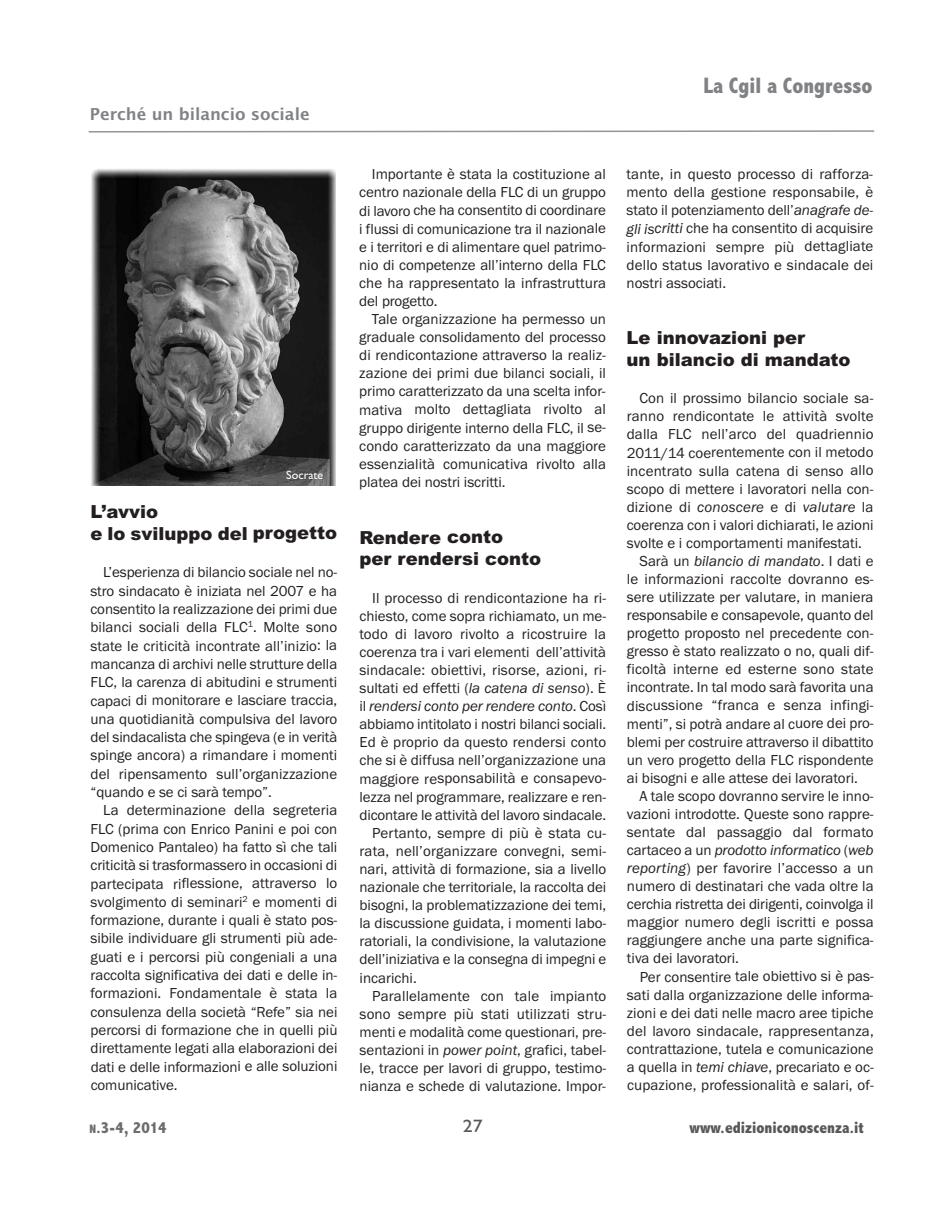
<style>
.page{position:relative;width:949px;height:1212px;background:#fff}
.page>*{position:absolute;margin:0;border:0;box-sizing:border-box;transform-origin:0 0}
.t1{font:800 condensed 22.5px "Abadi";color:#808285}
.t2{font:900 18px/21.9px "Arial";color:#231f20}
.t3{font:18px "Gill Sans";color:#57585a;scale:1.1 1}
.t4{font:800 condensed 16.5px "Abadi";color:#57585a}
.t5{font:600 16.5px "Lucida Sans";color:#808285}
.t6{font:800 condensed 16.5px "Abadi";color:#6c6d70}
.t7{font:15px/18.3px "Franklin Gothic";color:#231f20;text-align:justify}
.t8{font:italic 15px "Franklin Gothic";letter-spacing:-.01em;color:#231f20}
.t9{font:italic 15px "Franklin Gothic";letter-spacing:.01em;color:#231f20}
.t10{font:12px "Gill Sans";color:#fff}
.s1{font-style:italic}
.s2{font-style:normal}
.s3{font-size:12.3px}
</style>
<div class="page">
<svg style="left:88px;top:130px;width:787px;height:3px"></svg>
<img style="left:91px;top:169px;width:244px;height:316px">
<p class="t5" style="left:90px;top:105px;width:221px">Perché un bilancio sociale</p>
<p class="t10" style="left:286px;top:468px;width:38px">Socrate</p>
<p class="t2" style="left:90px;top:500px;width:248px">L’avvio<br>e lo sviluppo del progetto</p>
<p class="t7" style="left:90px;top:563px;width:248px;text-indent:13px">L’esperienza di bilancio sociale nel no&shy;stro sindacato è iniziata nel 2007 e ha consentito la realizzazione dei primi due bilanci sociali della FLC<sup>1</sup>. Molte sono state le criticità incontrate all’inizio: la mancanza di archivi nelle strutture della FLC, la carenza di abitudini e strumenti capaci di monitorare e lasciare traccia, una quotidianità compulsiva del lavoro del sindacalista che spingeva (e in verità spinge ancora) a rimandare i momenti del ripensamento sull’organizzazione “quando e se ci sarà tempo”.</p>
<p class="t7" style="left:90px;top:801px;width:248px;text-indent:13px">La determinazione della segreteria FLC (prima con enrico Panini e poi con domenico Pantaleo) ha fatto sì che tali criticità si trasformassero in occasioni di partecipata riflessione, attraverso lo svolgimento di seminari<sup>2</sup> e momenti di formazione, durante i quali è stato pos&shy;sibile individuare gli strumenti più ade&shy;guati e i percorsi più congeniali a una raccolta significativa dei dati e delle in&shy;formazioni. Fondamentale è stata la consulenza della società “refe” sia nei percorsi di formazione che in quelli più direttamente legati alla elaborazioni dei dati e delle informazioni e alle soluzioni comunicative.</p>
<h1 class="t1" style="left:703px;top:72px;width:170px">La Cgil a Congresso</h1>
<p class="t7" style="left:359px;top:165px;width:248px;text-indent:13px">importante è stata la costituzione al centro nazionale della FLC di un gruppo di lavoro che ha consentito di coordinare i flussi di comunicazione tra il nazionale e i territori e di alimentare quel patrimo&shy;nio di competenze all’interno della FLC che ha rappresentato la infrastruttura del progetto.</p>
<p class="t7" style="left:359px;top:310px;width:248px;text-indent:13px">tale organizzazione ha permesso un graduale consolidamento del processo di rendicontazione attraverso la realiz&shy;zazione dei primi due bilanci sociali, il primo caratterizzato da una scelta infor&shy;mativa molto dettagliata rivolto al gruppo dirigente interno della FLC, il se&shy;condo caratterizzato da una maggiore essenzialità comunicativa rivolto alla platea dei nostri iscritti.</p>
<p class="t2" style="left:359px;top:526px;width:183px">Rendere conto<br>per rendersi conto</p>
<p class="t7" style="left:372px;top:588px;width:235px">il processo di rendicontazione ha ri-</p>
<p class="t7" style="left:359px;top:606px;width:248px">chiesto, come sopra richiamato, un me-</p>
<p class="t7" style="left:359px;top:624px;width:248px">todo di lavoro rivolto a ricostruire la</p>
<p class="t7" style="left:359px;top:642px;width:248px">coerenza tra i vari elementi dell’attività</p>
<p class="t7" style="left:359px;top:661px;width:248px">sindacale: obiettivi, risorse, azioni, ri-</p>
<p class="t7" style="left:359px;top:679px;width:248px">sultati ed effetti (<span class="s1">la catena di senso</span>). È</p>
<p class="t8" style="left:359px;top:697px;width:248px"><span class="s2">il</span> rendersi conto per rendere conto<span class="s2">. Così</span></p>
<p class="t7" style="left:359px;top:715px;width:248px">abbiamo intitolato i nostri bilanci sociali.</p>
<p class="t7" style="left:359px;top:733px;width:248px">ed è proprio da questo rendersi conto</p>
<p class="t7" style="left:359px;top:751px;width:248px">che si è diffusa nell’organizzazione una</p>
<p class="t7" style="left:359px;top:769px;width:248px">maggiore responsabilità e consapevo-</p>
<p class="t7" style="left:359px;top:787px;width:248px">lezza nel programmare, realizzare e ren-</p>
<p class="t7" style="left:359px;top:805px;width:248px">dicontare le attività del lavoro sindacale.</p>
<p class="t7" style="left:372px;top:823px;width:235px">Pertanto, sempre di più è stata cu-</p>
<p class="t7" style="left:359px;top:841px;width:248px">rata, nell’organizzare convegni, semi-</p>
<p class="t7" style="left:359px;top:859px;width:248px">nari, attività di formazione, sia a livello</p>
<p class="t7" style="left:359px;top:878px;width:248px">nazionale che territoriale, la raccolta dei</p>
<p class="t7" style="left:359px;top:896px;width:248px">bisogni, la problematizzazione dei temi,</p>
<p class="t7" style="left:359px;top:914px;width:248px">la discussione guidata, i momenti labo-</p>
<p class="t7" style="left:359px;top:932px;width:248px">ratoriali, la condivisione, la valutazione</p>
<p class="t7" style="left:359px;top:950px;width:248px">dell’iniziativa e la consegna di impegni e</p>
<p class="t7" style="left:359px;top:968px;width:59px">incarichi.</p>
<p class="t7" style="left:372px;top:986px;width:235px">Parallelamente con tale impianto</p>
<p class="t7" style="left:359px;top:1004px;width:248px">sono sempre più stati utilizzati stru-</p>
<p class="t7" style="left:359px;top:1022px;width:248px">menti e modalità come questionari, pre-</p>
<p class="t7" style="left:359px;top:1040px;width:248px">sentazioni in <span class="s1">power point</span>, grafici, tabel-</p>
<p class="t7" style="left:359px;top:1058px;width:248px">le, tracce per lavori di gruppo, testimo-</p>
<p class="t7" style="left:359px;top:1077px;width:248px">nianza e schede di valutazione. impor-</p>
<p class="t7" style="left:626px;top:165px;width:248px">tante, in questo processo di rafforza&shy;mento della gestione responsabile, è stato il potenziamento dell’<span class="s1">anagrafe de&shy;gli iscritti</span> che ha consentito di acquisire informazioni sempre più dettagliate dello status lavorativo e sindacale dei nostri associati.</p>
<p class="t2" style="left:626px;top:327px;width:225px">Le innovazioni per<br>un bilancio di mandato</p>
<p class="t7" style="left:639px;top:389px;width:235px">Con il prossimo bilancio sociale sa-</p>
<p class="t7" style="left:626px;top:407px;width:248px">ranno rendicontate le attività svolte</p>
<p class="t7" style="left:626px;top:425px;width:248px">dalla FLC nell’arco del quadriennio</p>
<p class="t7" style="left:626px;top:443px;width:248px">2011/14 coerentemente con il metodo</p>
<p class="t7" style="left:626px;top:461px;width:248px">incentrato sulla catena di senso allo</p>
<p class="t7" style="left:626px;top:479px;width:248px">scopo di mettere i lavoratori nella con-</p>
<p class="t9" style="left:626px;top:498px;width:248px"><span class="s2">dizione di</span> conoscere <span class="s2">e di</span> valutare <span class="s2">la</span></p>
<p class="t7" style="left:626px;top:515px;width:248px">coerenza con i valori dichiarati, le azioni</p>
<p class="t7" style="left:626px;top:533px;width:236px">svolte e i comportamenti manifestati.</p>
<p class="t8" style="left:639px;top:552px;width:235px"><span class="s2">Sarà un</span> bilancio di mandato<span class="s2">. i dati e</span></p>
<p class="t7" style="left:626px;top:570px;width:248px">le informazioni raccolte dovranno es-</p>
<p class="t7" style="left:626px;top:588px;width:248px">sere utilizzate per valutare, in maniera</p>
<p class="t7" style="left:626px;top:606px;width:248px">responsabile e consapevole, quanto del</p>
<p class="t7" style="left:626px;top:624px;width:248px">progetto proposto nel precedente con-</p>
<p class="t7" style="left:626px;top:642px;width:248px">gresso è stato realizzato o no, quali dif-</p>
<p class="t7" style="left:626px;top:660px;width:248px">ficoltà interne ed esterne sono state</p>
<p class="t7" style="left:626px;top:678px;width:248px">incontrate. in tal modo sarà favorita una</p>
<p class="t7" style="left:626px;top:696px;width:248px">discussione “franca e senza infingi-</p>
<p class="t7" style="left:626px;top:714px;width:248px">menti”, si potrà andare al cuore dei pro-</p>
<p class="t7" style="left:626px;top:732px;width:248px">blemi per costruire attraverso il dibattito</p>
<p class="t7" style="left:626px;top:750px;width:248px">un vero progetto della FLC rispondente</p>
<p class="t7" style="left:626px;top:768px;width:232px">ai bisogni e alle attese dei lavoratori.</p>
<p class="t7" style="left:639px;top:786px;width:235px">a tale scopo dovranno servire le inno-</p>
<p class="t7" style="left:626px;top:804px;width:248px">vazioni introdotte. queste sono rappre-</p>
<p class="t7" style="left:626px;top:822px;width:248px">sentate dal passaggio dal formato</p>
<p class="t8" style="left:626px;top:841px;width:248px"><span class="s2">cartaceo a un</span> prodotto informatico <span class="s2">(</span>web</p>
<p class="t7" style="left:626px;top:859px;width:248px"><span class="s1">reporting</span>) per favorire l’accesso a un</p>
<p class="t7" style="left:626px;top:877px;width:248px">numero di destinatari che vada oltre la</p>
<p class="t7" style="left:626px;top:895px;width:248px">cerchia ristretta dei dirigenti, coinvolga il</p>
<p class="t7" style="left:626px;top:913px;width:248px">maggior numero degli iscritti e possa</p>
<p class="t7" style="left:626px;top:931px;width:248px">raggiungere anche una parte significa-</p>
<p class="t7" style="left:626px;top:949px;width:113px">tiva dei lavoratori.</p>
<p class="t7" style="left:639px;top:967px;width:235px">Per consentire tale obiettivo si è pas-</p>
<p class="t7" style="left:626px;top:985px;width:248px">sati dalla organizzazione delle informa-</p>
<p class="t7" style="left:626px;top:1003px;width:248px">zioni e dei dati nelle macro aree tipiche</p>
<p class="t7" style="left:626px;top:1021px;width:248px">del lavoro sindacale, rappresentanza,</p>
<p class="t7" style="left:626px;top:1039px;width:248px">contrattazione, tutela e comunicazione</p>
<p class="t7" style="left:626px;top:1057px;width:248px">a quella in <span class="s1">temi chiave</span>, precariato e oc-</p>
<p class="t7" style="left:626px;top:1075px;width:248px">cupazione, professionalità e salari, of-</p>
<p class="t6" style="left:89px;top:1117px;width:79px"><span class="s3">N</span>.3-4, 2014</p>
<p class="t3" style="left:463px;top:1115px;width:20px">27</p>
<p class="t4" style="left:689px;top:1117px;width:176px">www.edizioniconoscenza.it</p>
</div>
